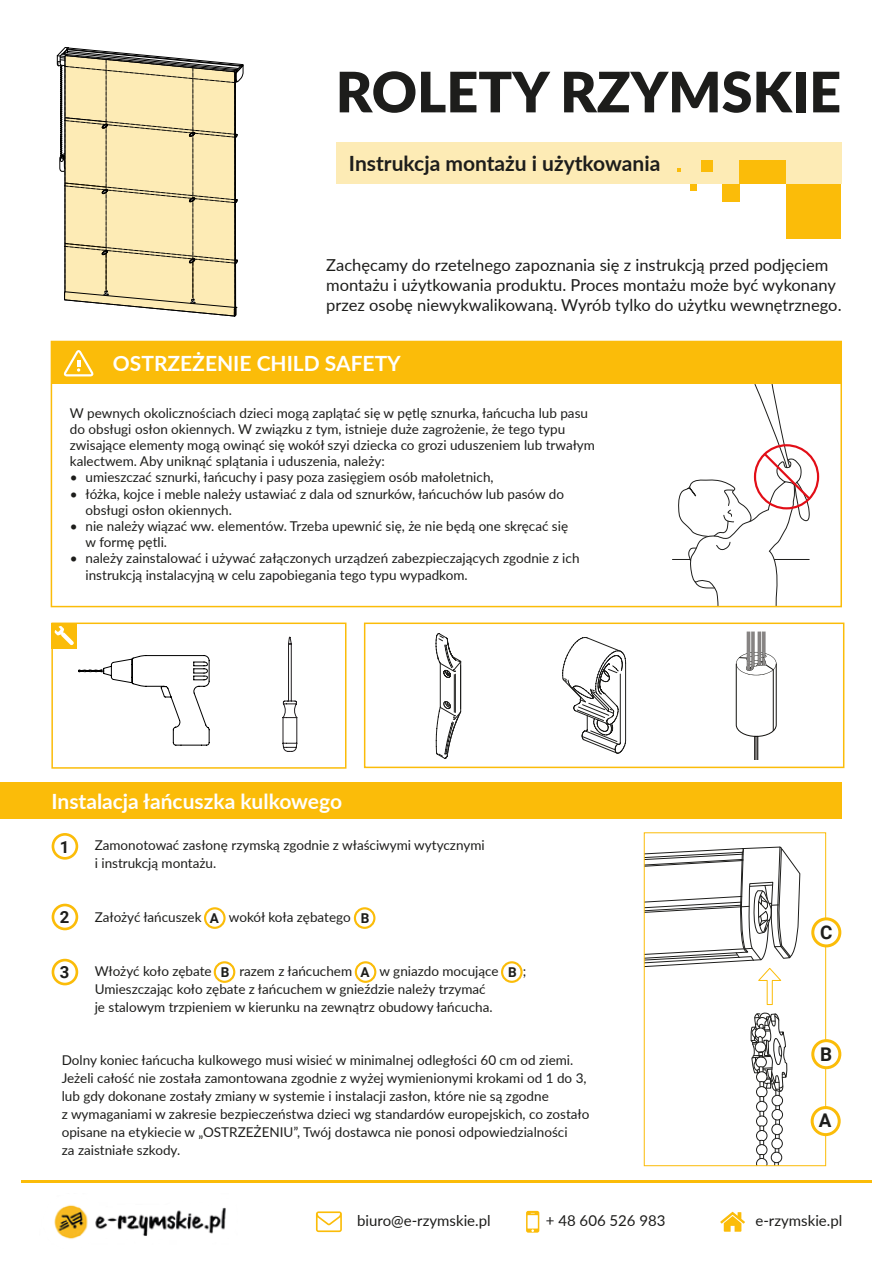
<style>
.page{position:relative;width:893px;height:1263px;background:#fff}
.page>*{position:absolute;margin:0;border:0;box-sizing:border-box;transform-origin:0 0}
.t1{font:900 55.8px "Lato";color:#1d1d1b}
.t2{font:700 21px "Lato";color:#fff}
.t3{font:700 21px "Lato";color:#1d1d1b}
.t4{font:700 18.9px "Roboto";color:#1d1d1b}
.t5{font:700 16.65px "Roboto";color:#1d1d1b}
.t6{font:16.5px/19.8px "Lato";color:#1d1d1b}
.t7{font:15px "Lato";color:#1d1d1b}
.t8{font:13.5px/18px "Lato";color:#1d1d1b}
.t9{font:700 13.5px "Roboto";color:#1d1d1b}
</style>
<div class="page">
<img style="left:54px;top:1205px;width:172px;height:34px">
<svg style="left:316px;top:1211px;width:26px;height:21px"></svg>
<svg style="left:720px;top:1212px;width:25px;height:20px"></svg>
<svg style="left:526px;top:1211px;width:13px;height:21px"></svg>
<hr style="left:21px;top:1180px;width:851px;height:3px;background:#fbbc09">
<div style="left:786px;top:184px;width:55px;height:55px;background:#fbbc09"></div>
<div style="left:722px;top:184px;width:18px;height:18px;background:#fbbc09"></div>
<div style="left:690px;top:184px;width:6px;height:7px;background:#fbbc09"></div>
<div style="left:336px;top:142px;width:505px;height:42px;background:#fdebb5"></div>
<hr style="left:672px;top:559px;width:137px;height:1px;background:#1e1e1c">
<svg style="left:678px;top:384px;width:134px;height:220px"></svg>
<div style="left:51px;top:341px;width:790px;height:43px;background:#fbbc09"></div>
<svg style="left:57px;top:47px;width:187px;height:330px"></svg>
<div style="left:0;top:782px;width:841px;height:37px;background:#fbbc09"></div>
<div style="left:52px;top:833px;width:26px;height:27px;border:3px solid #fbbc09;border-radius:50%"></div>
<div style="left:52px;top:904px;width:26px;height:26px;border:3px solid #fbbc09;border-radius:50%"></div>
<div style="left:52px;top:959px;width:26px;height:26px;border:3px solid #fbbc09;border-radius:50%"></div>
<svg style="left:205px;top:908px;width:20px;height:20px"></svg>
<div style="left:204px;top:907px;width:22px;height:22px;border:2px solid #fbbc09;border-radius:50%"></div>
<div style="left:355px;top:961px;width:21px;height:22px;border:2px solid #fbbc09;border-radius:50%"></div>
<div style="left:354px;top:907px;width:21px;height:22px;border:2px solid #fbbc09;border-radius:50%"></div>
<svg style="left:502px;top:962px;width:20px;height:20px"></svg>
<div style="left:501px;top:961px;width:22px;height:22px;border:2px solid #fbbc09;border-radius:50%"></div>
<svg style="left:215px;top:962px;width:19px;height:20px"></svg>
<div style="left:214px;top:961px;width:21px;height:22px;border:2px solid #fbbc09;border-radius:50%"></div>
<svg style="left:646px;top:846px;width:154px;height:318px"></svg>
<div style="left:644px;top:832px;width:182px;height:334px;border:1px solid #fbbc09"></div>
<div style="left:813px;top:1041px;width:27px;height:27px;background:#fff;border-radius:50%"></div>
<div style="left:811px;top:1039px;width:30px;height:30px;border:3px solid #fbbc09;border-radius:50%"></div>
<div style="left:813px;top:919px;width:27px;height:27px;background:#fff;border-radius:50%"></div>
<div style="left:811px;top:917px;width:30px;height:30px;border:3px solid #fbbc09;border-radius:50%"></div>
<div style="left:812px;top:1107px;width:27px;height:27px;background:#fff;border-radius:50%"></div>
<div style="left:811px;top:1106px;width:30px;height:30px;border:3px solid #fbbc09;border-radius:50%"></div>
<div style="left:51px;top:622px;width:295px;height:147px;border:2px solid #fbbc09"></div>
<div style="left:364px;top:622px;width:480px;height:146px;border:2px solid #fbbc09"></div>
<svg style="left:51px;top:623px;width:26px;height:25px"></svg>
<svg style="left:435px;top:633px;width:26px;height:126px"></svg>
<svg style="left:562px;top:637px;width:64px;height:117px"></svg>
<svg style="left:736px;top:631px;width:41px;height:128px"></svg>
<svg style="left:78px;top:655px;width:132px;height:91px"></svg>
<svg style="left:282px;top:636px;width:16px;height:116px"></svg>
<h1 class="t1" style="left:336px;top:50px;width:507px">ROLETY RZYMSKIE</h1>
<h2 class="t3" style="left:349px;top:148px;width:313px">Instrukcja montażu i użytkowania</h2>
<p class="t6" style="left:326px;top:255px;width:517px">Zachęcamy do rzetelnego zapoznania się z instrukcją przed podjęciem montażu i użytkowania produktu. Proces montażu może być wykonany przez osobę niewykwalikowaną. Wyrób tylko do użytku wewnętrznego.</p>
<h2 class="t2" style="left:113px;top:348px;width:289px">OSTRZEŻENIE CHILD SAFETY</h2>
<p class="t8" style="left:70px;top:404px;width:527px;line-height:16.2px">W pewnych okolicznościach dzieci mogą zaplątać się w pętlę sznurka, łańcucha lub pasu do obsługi osłon okiennych. W związku z tym, istnieje duże zagrożenie, że tego typu zwisające elementy mogą owinąć się wokół szyi dziecka co grozi uduszeniem lub trwałym kalectwem. Aby uniknąć splątania i uduszenia, należy:</p>
<p class="t8" style="left:70px;top:468px;width:425px">• umieszczać sznurki, łańcuchy i pasy poza zasięgiem osób małoletnich,</p>
<p class="t8" style="left:86px;top:485px;width:480px;line-height:16.2px;text-indent:-16px">• łóżka, kojce i meble należy ustawiać z dala od sznurków, łańcuchów lub pasów do obsługi osłon okiennych.</p>
<p class="t8" style="left:86px;top:517px;width:484px;line-height:16.2px;text-indent:-16px">• nie należy wiązać ww. elementów. Trzeba upewnić się, że nie będą one skręcać się w formę pętli.</p>
<p class="t8" style="left:86px;top:550px;width:495px;line-height:16.2px;text-indent:-16px">• należy zainstalować i używać załączonych urządzeń zabezpieczających zgodnie z ich instrukcją instalacyjną w celu zapobiegania tego typu wypadkom.</p>
<h2 class="t2" style="left:51px;top:786px;width:292px">Instalacja łańcuszka kulkowego</h2>
<p class="t8" style="left:95px;top:836px;width:391px">Zamonotować zasłonę rzymską zgodnie z właściwymi wytycznymi i instrukcją montażu.</p>
<p class="t5" style="left:60px;top:835px;width:11px">1</p>
<p class="t5" style="left:60px;top:906px;width:11px">2</p>
<p class="t8" style="left:95px;top:908px;width:108px">Założyć łańcuszek</p>
<p class="t8" style="left:229px;top:908px;width:123px">wokół koła zębatego</p>
<p class="t9" style="left:210px;top:908px;width:11px">A</p>
<p class="t9" style="left:361px;top:909px;width:10px">B</p>
<p class="t5" style="left:60px;top:961px;width:11px">3</p>
<p class="t8" style="left:95px;top:962px;width:118px">Włożyć koło zębate</p>
<p class="t8" style="left:239px;top:962px;width:114px">razem z łańcuchem</p>
<p class="t8" style="left:379px;top:962px;width:121px">w gniazdo mocujące</p>
<p class="t8" style="left:523px;top:962px;width:5px">;</p>
<p class="t8" style="left:95px;top:980px;width:399px">Umieszczając koło zębate z łańcuchem w gnieździe należy trzymać je stalowym trzpieniem w kierunku na zewnątrz obudowy łańcucha.</p>
<p class="t8" style="left:62px;top:1050px;width:529px">Dolny koniec łańcucha kulkowego musi wisieć w minimalnej odległości 60 cm od ziemi.<br>Jeżeli całość nie została zamontowana zgodnie z wyżej wymienionymi krokami od 1 do 3, lub gdy dokonane zostały zmiany w systemie i instalacji zasłon, które nie są zgodne<br>z wymaganiami w zakresie bezpieczeństwa dzieci wg standardów europejskich, co zostało opisane na etykiecie w „OSTRZEŻENIU”, Twój dostawca nie ponosi odpowiedzialności<br>za zaistniałe szkody.</p>
<p class="t9" style="left:361px;top:962px;width:11px">A</p>
<p class="t9" style="left:221px;top:963px;width:10px">B</p>
<p class="t9" style="left:508px;top:963px;width:10px">B</p>
<h3 class="t4" style="left:820px;top:919px;width:14px">C</h3>
<h3 class="t4" style="left:820px;top:1041px;width:14px">B</h3>
<h3 class="t4" style="left:819px;top:1107px;width:14px">A</h3>
<p class="t7" style="left:357px;top:1210px;width:135px">biuro@e-rzymskie.pl</p>
<p class="t7" style="left:546px;top:1210px;width:121px">+ 48 606 526 983</p>
<p class="t7" style="left:755px;top:1210px;width:88px">e-rzymskie.pl</p>
</div>
